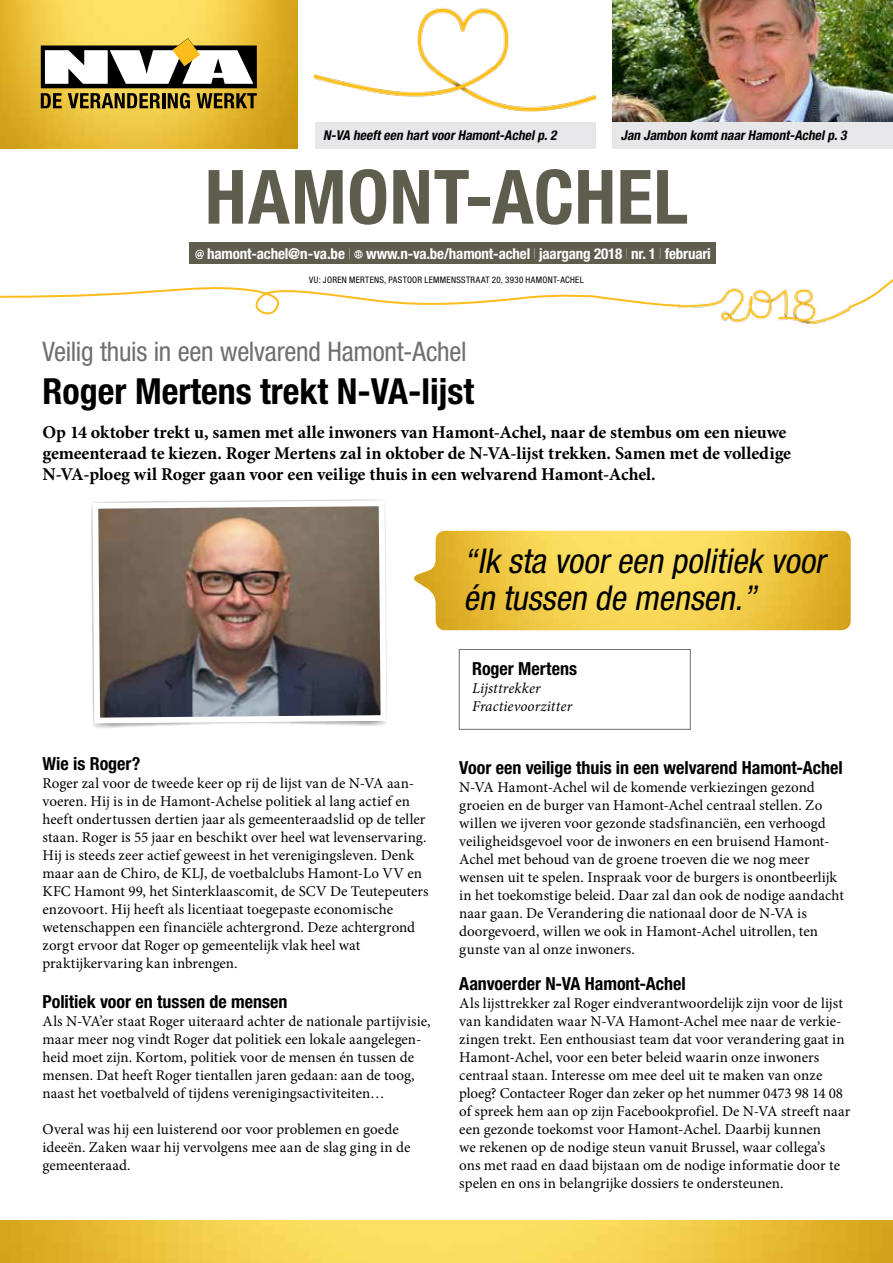
<style>
.page{position:relative;width:893px;height:1263px;background:#fff}
.page>*{position:absolute;margin:0;border:0;box-sizing:border-box;transform-origin:0 0}
.t1{font:700 condensed 75px "Helvetica Neue LT Std";letter-spacing:.01em;color:#5e5d4e}
.t2{font:700 condensed 36px "Helvetica Neue LT Std";color:#000}
.t3{font:italic condensed 34.2px/36.9px "Helvetica Neue LT Std";color:#000}
.t4{font:condensed 27px "Helvetica Neue LT Std";letter-spacing:-.01em;color:#706f6f}
.t5{font:700 18px/21px "Minion Pro";letter-spacing:-.005em;color:#000}
.t6{font:700 condensed 18px "Helvetica Neue LT Std";color:#000}
.t7{font:15px/18px "Minion Pro";color:#000}
.t8{font:700 condensed 15px "Helvetica Neue LT Std";letter-spacing:-.01em;color:#fff}
.t9{font:italic 15px/18px "Minion Pro";letter-spacing:.005em;color:#000}
.t10{font:italic 700 condensed 13.5px "Helvetica Neue LT Std";color:#000}
.t11{font:condensed 9px "Helvetica Neue LT Std";letter-spacing:.035em;color:#000}
.s1{font-weight:200}
</style>
<div class="page">
<img style="left:0;top:1220px;width:893px;height:43px">
<img style="left:0;top:0;width:298px;height:149px">
<svg style="left:41px;top:38px;width:216px;height:71px"></svg>
<div style="left:189px;top:242px;width:526px;height:22px;background:#5e5d4e"></div>
<svg style="left:195px;top:250px;width:9px;height:9px"></svg>
<svg style="left:354px;top:250px;width:9px;height:9px"></svg>
<img style="left:682px;top:288px;width:167px;height:37px">
<svg style="left:0;top:287px;width:682px;height:28px"></svg>
<svg style="left:847px;top:279px;width:46px;height:31px"></svg>
<img style="left:414px;top:531px;width:437px;height:99px">
<div style="left:459px;top:649px;width:231px;height:80px;border:1px solid #706f6f"></div>
<img style="left:91px;top:499px;width:296px;height:227px">
<img style="left:612px;top:0;width:281px;height:122px">
<img style="left:315px;top:7px;width:280px;height:105px">
<div style="left:315px;top:122px;width:280px;height:27px;background:#e7e7e9"></div>
<div style="left:612px;top:122px;width:281px;height:27px;background:#e7e7e9"></div>
<p class="t10" style="left:323px;top:127px;width:238px">N-VA heefteen hartvoorHamont-Achelp.2</p>
<p class="t10" style="left:621px;top:127px;width:230px">Jan Jambon komtnaarHamont-Achelp.3</p>
<h1 class="t1" style="left:205px;top:152px;width:485px">HAMONT-ACHEL</h1>
<p class="t8" style="left:207px;top:244px;width:505px">hamont-achel@n-va.be <span class="s1">I</span> www.n-va.be/hamont-achel <span class="s1">I</span> jaargang 2018 <span class="s1">I</span> nr. 1 <span class="s1">I</span> februari</p>
<p class="t11" style="left:309px;top:274px;width:276px">VU: JOREN MERTENS, PASTOOR LEMMENSSTRAAT 20, 3930 HAMONT-ACHEL</p>
<h3 class="t4" style="left:42px;top:335px;width:426px">Veilig thuis in een welvarend Hamont-Achel</h3>
<h2 class="t2" style="left:42px;top:369px;width:433px">Roger Mertens trekt N-VA-lijst</h2>
<p class="t5" style="left:42px;top:421px;width:750px">Op 14 oktober trekt u, samen met alle inwoners van Hamont-Achel, naar de stembus om een nieuwe gemeenteraad te kiezen. Roger Mertens zal in oktober de N-VA-lijst trekken. Samen met de volledige<br>N-VA-ploeg wil Roger gaan voor een veilige thuis in een welvarend Hamont-Achel.</p>
<h3 class="t3" style="left:463px;top:543px;width:370px">“Ik sta vooreen politiek voor én tussen de mensen.”</h3>
<p class="t6" style="left:43px;top:753px;width:99px">Wie is Roger?</p>
<p class="t7" style="left:43px;top:775px;width:388px">Roger zal voor de tweede keer op rij de lijst van de N-VA aan&shy;voeren. Hij is in de Hamont-Achelse politiek al lang actief en heeft ondertussen dertien jaar als gemeenteraadslid op de teller staan. Roger is 55 jaar en beschikt over heel wat levenservaring.<br>Hij is steeds zeer actief geweest in het verenigingsleven. Denk maar aan de Chiro, de KLJ, de voetbalclubs Hamont-Lo VV en KFC Hamont 99, het Sinterklaascomit, de SCV De Teutepeuters enzovoort. Hij heeft als licentiaat toegepaste economische wetenschappen een financiële achtergrond. Deze achtergrond zorgt ervoor dat Roger op gemeentelijk vlak heel wat praktijkervaring kan inbrengen.</p>
<p class="t6" style="left:43px;top:991px;width:246px">Politiek voor en tussen de mensen</p>
<p class="t7" style="left:43px;top:1012px;width:390px">Als N-VA’er staat Roger uiteraard achter de nationale partijvisie, maar meer nog vindt Roger dat politiek een lokale aangelegen&shy;heid moet zijn. Kortom, politiek voor de mensen én tussen de mensen. Dat heeft Roger tientallen jaren gedaan: aan de toog, naast het voetbalveld of tijdens verenigingsactiviteiten…</p>
<p class="t7" style="left:43px;top:1120px;width:369px">Overal was hij een luisterend oor voor problemen en goede ideeën. Zaken waar hij vervolgens mee aan de slag ging in de gemeenteraad.</p>
<p class="t6" style="left:472px;top:658px;width:106px">Roger Mertens</p>
<p class="t9" style="left:472px;top:679px;width:102px">Lijsttrekker<br>Fractievoorzitter</p>
<p class="t6" style="left:459px;top:757px;width:385px">Voor een veilige thuis in een welvarend Hamont-Achel</p>
<p class="t7" style="left:459px;top:778px;width:386px">N-VA Hamont-Achel wil de komende verkiezingen gezond groeien en de burger van Hamont-Achel centraal stellen. Zo willen we ijveren voor gezonde stadsfinanciën, een verhoogd veiligheidsgevoel voor de inwoners en een bruisend Hamont-Achel met behoud van de groene troeven die we nog meer wensen uit te spelen. Inspraak voor de burgers is onontbeerlijk in het toekomstige beleid. Daar zal dan ook de nodige aandacht naar gaan. De Verandering die nationaal door de N-VA is doorgevoerd, willen we ook in Hamont-Achel uitrollen, ten gunste van al onze inwoners.</p>
<p class="t6" style="left:459px;top:973px;width:228px">Aanvoerder N-VA Hamont-Achel</p>
<p class="t7" style="left:459px;top:994px;width:393px">Als lijsttrekker zal Roger eindverantwoordelijk zijn voor de lijst van kandidaten waar N-VA Hamont-Achel mee naar de verkie&shy;zingen trekt. Een enthousiast team dat voor verandering gaat in Hamont-Achel, voor een beter beleid waarin onze inwoners centraal staan. Interesse om mee deel uit te maken van onze ploeg? Contacteer Roger dan zeker op het nummer 0473 98 14 08 of spreek hem aan op zijn Facebookprofiel. De N-VA streeft naar een gezonde toekomst voor Hamont-Achel. Daarbij kunnen<br>we rekenen op de nodige steun vanuit Brussel, waar collega’s<br>ons met raad en daad bijstaan om de nodige informatie door te spelen en ons in belangrijke dossiers te ondersteunen.</p>
</div>
